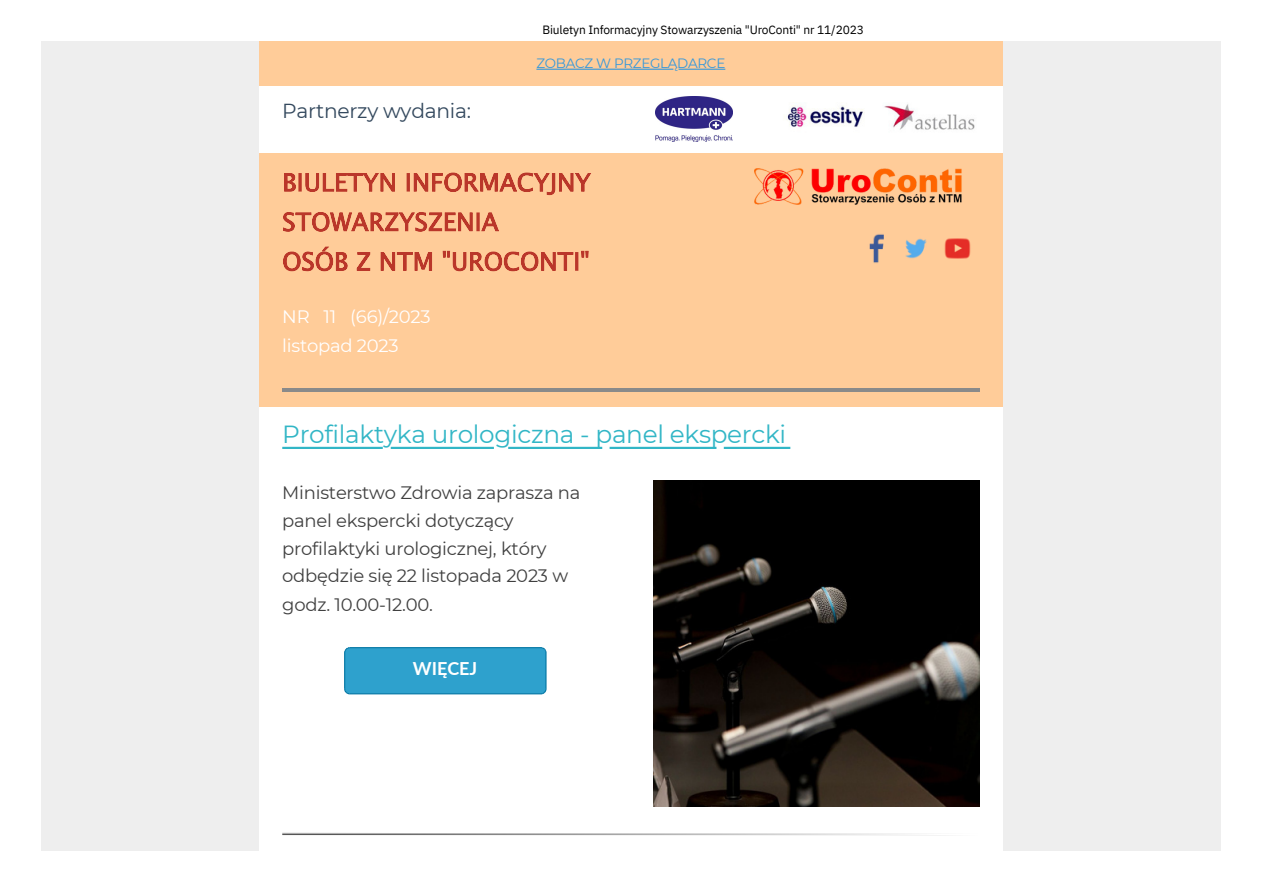
<style>
.page{position:relative;width:1263px;height:894px;background:#fff}
.page>*{position:absolute;margin:0;border:0;box-sizing:border-box;transform-origin:0 0}
.t1{font:24.75px "Montserrat";letter-spacing:-.015em;color:#32b6c6}
.t2{font:20.25px "Montserrat";letter-spacing:-.015em;color:#34495e}
.t3{font:18px/28px "Montserrat";letter-spacing:-.015em;color:#404040}
.t4{font:18px/29.2px "Montserrat";letter-spacing:-.015em;color:#fff}
.t5{font:700 18px "Lato";color:#fff}
.t6{font:13.5px "Montserrat";letter-spacing:-.025em;color:#3598db}
.t7{font:12px "IBM Plex Sans";letter-spacing:-.01em;color:#000}
</style>
<div class="page">
<div style="left:42px;top:42px;width:1178px;height:808px;background:#eee"></div>
<div style="left:260px;top:42px;width:742px;height:808px;background:#fff"></div>
<div style="left:260px;top:42px;width:742px;height:43px;background:#fc9"></div>
<div style="left:260px;top:153px;width:742px;height:140px;background:#fc9"></div>
<div style="left:260px;top:293px;width:742px;height:113px;background:#fc9"></div>
<hr style="left:282px;top:388px;width:697px;height:3px;background:#8a8a8a">
<svg style="left:282px;top:832px;width:623px;height:2px"></svg>
<svg style="left:536px;top:69px;width:189px;height:1px"></svg>
<svg style="left:283px;top:212px;width:216px;height:19px"></svg>
<svg style="left:283px;top:246px;width:306px;height:25px"></svg>
<svg style="left:284px;top:172px;width:307px;height:23px"></svg>
<img style="left:656px;top:97px;width:76px;height:45px">
<img style="left:784px;top:104px;width:191px;height:26px">
<img style="left:755px;top:168px;width:207px;height:37px">
<img style="left:869px;top:234px;width:15px;height:29px">
<img style="left:905px;top:238px;width:22px;height:21px">
<img style="left:944px;top:238px;width:27px;height:21px">
<svg style="left:282px;top:446px;width:508px;height:3px;background:#73cdd8"></svg>
<svg style="left:344px;top:647px;width:203px;height:47px;background:#2d9fcb"></svg>
<img style="left:653px;top:480px;width:326px;height:326px">
<p class="t2" style="left:282px;top:98px;width:190px">Partnerzy wydania:</p>
<p class="t7" style="left:542px;top:22px;width:323px">Biuletyn Informacyjny Stowarzyszenia "UroConti" nr 11/2023</p>
<p class="t6" style="left:536px;top:55px;width:190px">ZOBACZ W PRZEGLĄDARCE</p>
<p class="t4" style="left:282px;top:302px;width:150px">NR 11 (66)/2023 listopad 2023</p>
<p class="t1" style="left:282px;top:418px;width:505px">Profilaktyka urologiczna - panel ekspercki</p>
<p class="t3" style="left:282px;top:478px;width:300px">Ministerstwo Zdrowia zaprasza na panel ekspercki dotyczący profilaktyki urologicznej, który</p>
<p class="t3" style="left:282px;top:561px;width:287px">odbędzie się 22 listopada 2023 w</p>
<p class="t3" style="left:282px;top:590px;width:152px">godz. 10.00-12.00.</p>
<p class="t5" style="left:413px;top:657px;width:66px">WIĘCEJ</p>
</div>
